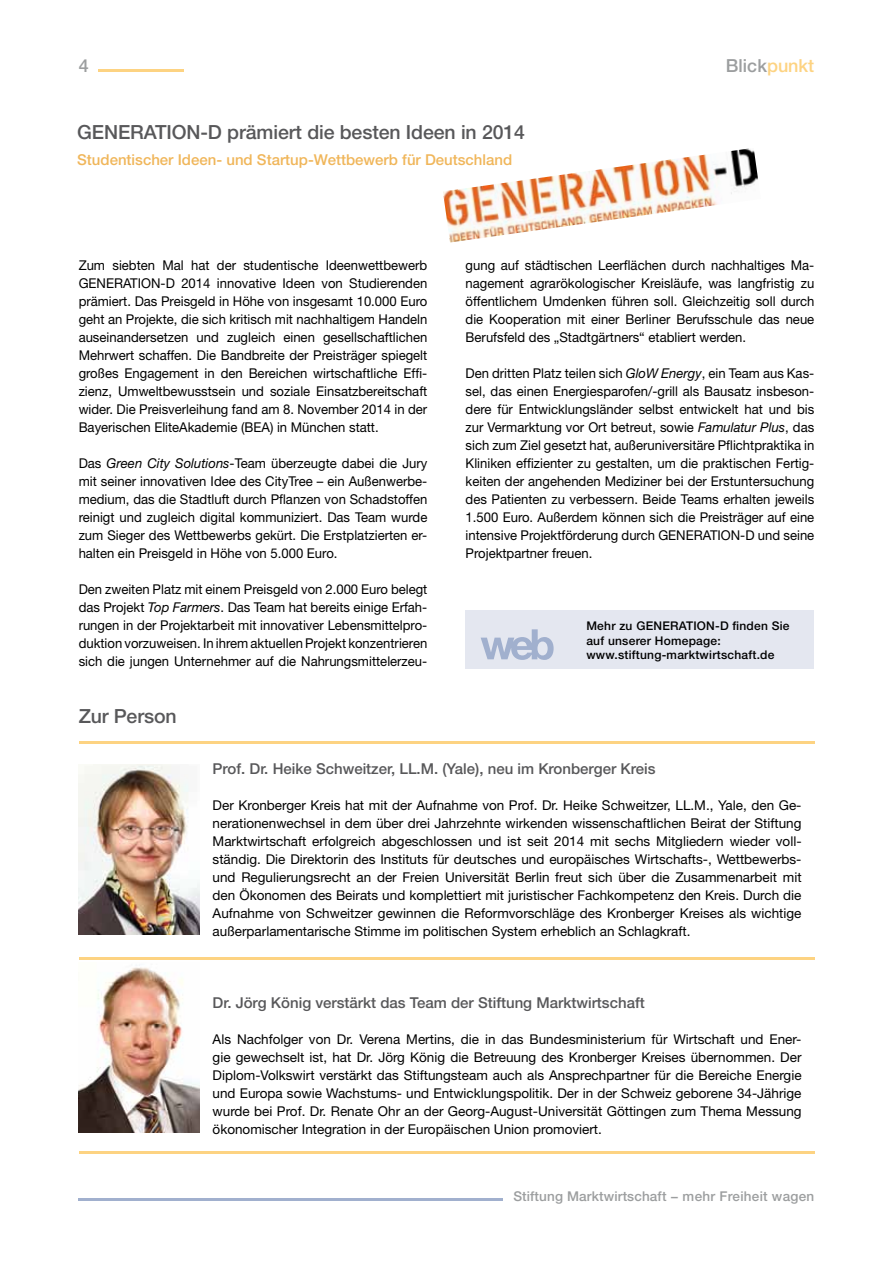
<style>
.page{position:relative;width:893px;height:1263px;background:#fff}
.page>*{position:absolute;margin:0;border:0;box-sizing:border-box;transform-origin:0 0}
.t1{font:500 19.5px "Helvetica Neue";letter-spacing:-.005em;color:#58585a}
.t2{font:500 18px "Helvetica Neue";color:#9c9e9f}
.t3{font:500 15px "Helvetica Neue";color:#58585a}
.t4{font:500 15px "Helvetica Neue";color:#f0b65a}
.t5{font:13.5px/18px "Helvetica Neue";color:#000;text-align:justify}
.t6{font:500 13.5px "Helvetica Neue";letter-spacing:.01em;color:#9c9e9f}
.t7{font:500 12px/14.4px "Helvetica Neue";letter-spacing:.02em;color:#000}
.s1{color:#fdd382}
.s2{font-style:italic}
</style>
<div class="page">
<hr style="left:99px;top:70px;width:85px;height:2px;background:#fdd382">
<hr style="left:79px;top:1198px;width:424px;height:3px;background:#a1b0ce">
<img style="left:443px;top:148px;width:315px;height:94px">
<div style="left:466px;top:610px;width:348px;height:58px;background:#e4e7f0"></div>
<svg style="left:481px;top:629px;width:73px;height:31px"></svg>
<img style="left:79px;top:967px;width:121px;height:166px">
<img style="left:79px;top:764px;width:121px;height:170px">
<hr style="left:79px;top:741px;width:735px;height:2px;background:#fdd382">
<hr style="left:79px;top:958px;width:735px;height:2px;background:#fdd382">
<hr style="left:79px;top:1151px;width:735px;height:2px;background:#fdd382">
<h2 class="t2" style="left:79px;top:55px;width:12px">4</h2>
<h2 class="t2" style="left:726px;top:55px;width:90px">Blick<span class="s1">punkt</span></h2>
<h1 class="t1" style="left:77px;top:120px;width:449px">GENERATION-D prämiert die besten Ideen in 2014</h1>
<p class="t4" style="left:77px;top:151px;width:437px">Studentischer Ideen- und Startup-Wettbewerb für Deutschland</p>
<p class="t5" style="left:79px;top:256px;width:350px">Zum siebten Mal hat der studentische Ideenwettbewerb GENERATION-D 2014 innovative Ideen von Studierenden prämiert. Das Preisgeld in Höhe von insgesamt 10.000 Euro geht an Projekte, die sich kritisch mit nachhaltigem Handeln auseinandersetzen und zugleich einen gesellschaftlichen Mehrwert schaffen. Die Bandbreite der Preisträger spiegelt großes Engagement in den Bereichen wirtschaftliche Effi&shy;zienz, Umweltbewusstsein und soziale Einsatzbereitschaft wider. Die Preisverleihung fand am 8. November 2014 in der Bayerischen EliteAkademie (BEA) in München statt.</p>
<p class="t5" style="left:79px;top:454px;width:350px">Das <span class="s2">Green City Solutions</span>-Team überzeugte dabei die Jury mit seiner innovativen Idee des CityTree – ein Außenwerbe&shy;medium, das die Stadtluft durch Pflanzen von Schadstoffen reinigt und zugleich digital kommuniziert. Das Team wurde zum Sieger des Wettbewerbs gekürt. Die Erstplatzierten er&shy;halten ein Preisgeld in Höhe von 5.000 Euro.</p>
<p class="t5" style="left:79px;top:580px;width:350px">Den zweiten Platz mit einem Preisgeld von 2.000 Euro belegt das Projekt <span class="s2">Top Farmers</span>. Das Team hat bereits einige Erfah&shy;rungen in der Projektarbeit mit innovativer Lebensmittelpro&shy;duktion vorzuweisen. In ihrem aktuellen Projekt konzentrieren sich die jungen Unternehmer auf die Nahrungsmittelerzeu-</p>
<h1 class="t1" style="left:79px;top:705px;width:99px">Zur Person</h1>
<p class="t5" style="left:466px;top:256px;width:350px">gung auf städtischen Leerflächen durch nachhaltiges Ma&shy;nagement agrarökologischer Kreisläufe, was langfristig zu öffentlichem Umdenken führen soll. Gleichzeitig soll durch die Kooperation mit einer Berliner Berufsschule das neue Berufsfeld des „Stadtgärtners“ etabliert werden.</p>
<p class="t5" style="left:466px;top:364px;width:350px">Den dritten Platz teilen sich <span class="s2">GloW Energy</span>, ein Team aus Kas&shy;sel, das einen Energiesparofen/-grill als Bausatz insbeson&shy;dere für Entwicklungsländer selbst entwickelt hat und bis zur Vermarktung vor Ort betreut, sowie <span class="s2">Famulatur Plus</span>, das sich zum Ziel gesetzt hat, außeruniversitäre Pflichtpraktika in Kliniken effizienter zu gestalten, um die praktischen Fertig&shy;keiten der angehenden Mediziner bei der Erstuntersuchung des Patienten zu verbessern. Beide Teams erhalten jeweils 1.500 Euro. Außerdem können sich die Preisträger auf eine intensive Projektförderung durch GENERATION-D und seine Projektpartner freuen.</p>
<p class="t7" style="left:586px;top:619px;width:205px">Mehr zu GENERATION-D finden Sie auf unserer Homepage: www.stiftung-marktwirtschaft.de</p>
<p class="t3" style="left:213px;top:760px;width:444px">Prof. Dr. Heike Schweitzer, LL.M. (Yale), neu im Kronberger Kreis</p>
<p class="t5" style="left:213px;top:796px;width:590px">Der Kronberger Kreis hat mit der Aufnahme von Prof. Dr. Heike Schweitzer, LL.M., Yale, den Ge&shy;nerationenwechsel in dem über drei Jahrzehnte wirkenden wissenschaftlichen Beirat der Stiftung Marktwirtschaft erfolgreich abgeschlossen und ist seit 2014 mit sechs Mitgliedern wieder voll&shy;ständig. Die Direktorin des Instituts für deutsches und europäisches Wirtschafts-, Wettbewerbs&shy;und Regulierungsrecht an der Freien Universität Berlin freut sich über die Zusammenarbeit mit den Ökonomen des Beirats und komplettiert mit juristischer Fachkompetenz den Kreis. Durch die Aufnahme von Schweitzer gewinnen die Reformvorschläge des Kronberger Kreises als wichtige außerparlamentarische Stimme im politischen System erheblich an Schlagkraft.</p>
<p class="t3" style="left:213px;top:994px;width:434px">Dr. Jörg König verstärkt das Team der Stiftung Marktwirtschaft</p>
<p class="t5" style="left:213px;top:1030px;width:590px">Als Nachfolger von Dr. Verena Mertins, die in das Bundesministerium für Wirtschaft und Ener&shy;gie gewechselt ist, hat Dr. Jörg König die Betreuung des Kronberger Kreises übernommen. Der Diplom-Volkswirt verstärkt das Stiftungsteam auch als Ansprechpartner für die Bereiche Energie und Europa sowie Wachstums- und Entwicklungspolitik. Der in der Schweiz geborene 34-Jährige wurde bei Prof. Dr. Renate Ohr an der Georg-August-Universität Göttingen zum Thema Messung ökonomischer Integration in der Europäischen Union promoviert.</p>
<p class="t6" style="left:513px;top:1188px;width:302px">Stiftung Marktwirtschaft − mehr Freiheit wagen</p>
</div>
